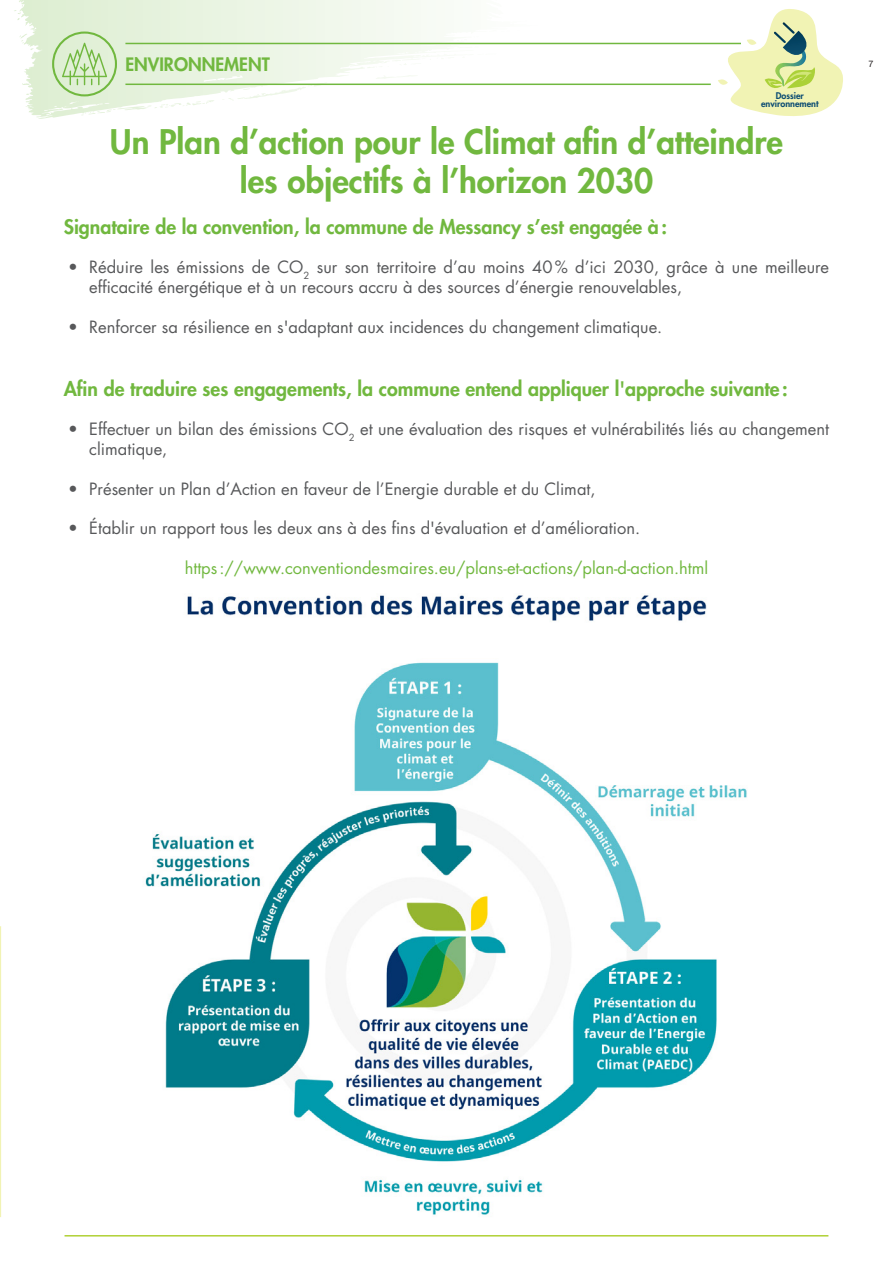
<style>
.page{position:relative;width:893px;height:1263px;background:#fff}
.page>*{position:absolute;margin:0;border:0;box-sizing:border-box;transform-origin:0 0}
.Titre_1{font:800 33px/39.6px "Futura";color:#71b83f;text-align:center}
.TEXTE{font:800 19.5px "Futura";color:#71b83f}
.TEXTE-2{font:800 18px "Futura";color:#71b83f}
.t1{font:16.5px/19.8px "Futura";color:#57585a}
.TEXTE-3{font:16.5px "Futura";color:#71b83f}
.TEXTE-4{font:800 9px/8.1px "Futura";color:#0d4d73;text-align:center}
.t2{font:9px "Helvetica Neue";color:#231f20}
</style>
<div class="page">
<hr style="left:65px;top:1235px;width:763px;height:1px;background:#b0d136">
<svg style="left:14px;top:0;width:531px;height:119px"></svg>
<div style="left:52px;top:32px;width:65px;height:64px;border:2px solid #71b83f;border-radius:50%"></div>
<svg style="left:62px;top:43px;width:45px;height:42px;background:#c7e2b4"></svg>
<img style="left:145px;top:595px;width:602px;height:620px">
<svg style="left:718px;top:9px;width:125px;height:107px"></svg>
<hr style="left:125px;top:84px;width:586px;height:1px;background:#71b83f">
<hr style="left:125px;top:43px;width:616px;height:1px;background:#71b83f">
<svg style="left:0;top:926px;width:1px;height:291px"></svg>
<p class="TEXTE-2" style="left:125px;top:53px;width:146px">ENVIRONNEMENT</p>
<p class="TEXTE-4" style="left:761px;top:91px;width:59px">Dossier environnement</p>
<p class="Titre_1" style="left:110px;top:122px;width:675px">Un Plan d’action pour le Climat afin d’atteindre les objectifs à l’horizon 2030</p>
<p class="TEXTE" style="left:64px;top:214px;width:605px">Signataire de la convention, la commune de Messancy s’est engagée à:</p>
<p class="t1" style="left:89px;top:258px;width:741px;text-indent:-21px">• Réduire les émissions de CO<sub>2</sub> sur son territoire d’au moins 40% d’ici 2030, grâce à une meilleure efficacité énergétique et à un recours accru à des sources d’énergie renouvelables,</p>
<p class="t1" style="left:68px;top:317px;width:596px">• Renforcer sa résilience en s'adaptant aux incidences du changement climatique.</p>
<p class="TEXTE" style="left:64px;top:376px;width:725px">Afin de traduire ses engagements, la commune entend appliquer l'approche suivante:</p>
<p class="t1" style="left:89px;top:420px;width:741px;text-indent:-21px">• Effectuer un bilan des émissions CO<sub>2</sub> et une évaluation des risques et vulnérabilités liés au changement climatique,</p>
<p class="t1" style="left:68px;top:479px;width:529px">• Présenter un Plan d’Action en faveur de l’Energie durable et du Climat,</p>
<p class="t1" style="left:68px;top:519px;width:574px">• Établir un rapport tous les deux ans à des fins d'évaluation et d’amélioration.</p>
<p class="TEXTE-3" style="left:185px;top:557px;width:525px">https://www.conventiondesmaires.eu/plans-et-actions/plan-d-action.html</p>
<p class="t2" style="left:868px;top:59px;width:7px">7</p>
</div>
